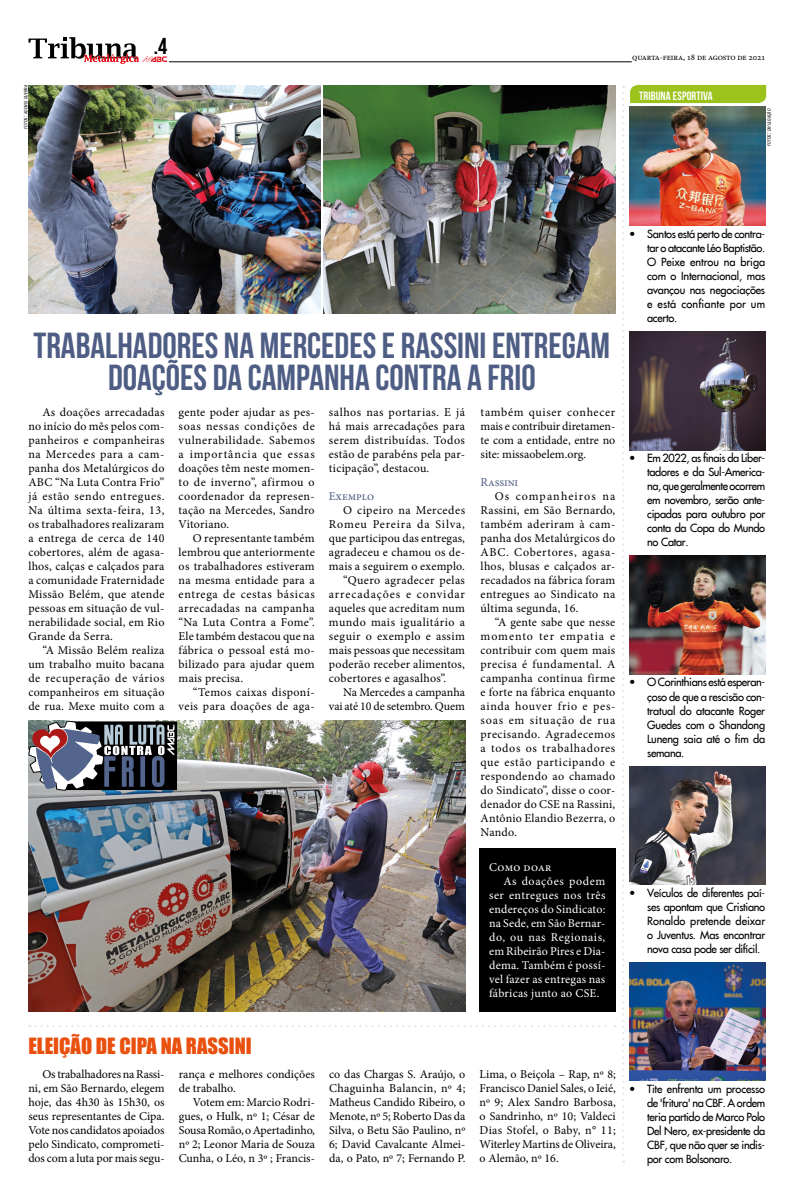
<style>
.page{position:relative;width:794px;height:1191px;background:#fff}
.page>*{position:absolute;margin:0;border:0;box-sizing:border-box;transform-origin:0 0}
.t1{font:36.2px/32px "Bebas Neue";color:#4e5d84;text-align:center}
.t2{font:23px "Bebas Neue";color:#000}
.t3{font:20.6px "Impact";color:#e9500e}
.t4{font:12px/14px "Minion Pro";letter-spacing:.015em;color:#000;text-align:justify}
.t5{font:12px "Minion Pro";letter-spacing:.02em;color:#fff}
.t6{font:12px "Bebas Neue";letter-spacing:.01em;color:#fff}
.t7{font:12px "Minion Pro";letter-spacing:-.01em;color:#4e5d84}
.t8{font:11px/14px "Futura";letter-spacing:-.03em;color:#000;text-align:justify}
.t9{font:9px "Minion Pro";letter-spacing:-.02em;color:#000}
.t10{font:7.8px "Subatomic Tsoonami";color:#e30613}
.t11{font:italic condensed 4.4px "Swiss 721 BT";color:#000}
.s1{font-size:6.2px}
</style>
<div class="page">
<svg style="left:28px;top:37px;width:124px;height:27px"></svg>
<svg style="left:162px;top:56px;width:5px;height:6px"></svg>
<hr style="left:169px;top:61px;width:463px;height:1px;background:#000">
<svg style="left:622px;top:86px;width:2px;height:1076px"></svg>
<div style="left:630px;top:85px;width:136px;height:18px;background:#9bc31c"></div>
<img style="left:629px;top:107px;width:136px;height:118px">
<img style="left:629px;top:332px;width:136px;height:118px">
<img style="left:629px;top:555px;width:136px;height:119px">
<img style="left:629px;top:766px;width:136px;height:118px">
<img style="left:629px;top:962px;width:136px;height:118px">
<svg style="left:29px;top:1025px;width:586px;height:2px"></svg>
<div style="left:479px;top:848px;width:136px;height:163px;background:#000"></div>
<img style="left:28px;top:85px;width:292px;height:228px">
<img style="left:323px;top:85px;width:292px;height:228px">
<img style="left:28px;top:720px;width:437px;height:291px">
<svg style="left:28px;top:720px;width:149px;height:71px;background:#62636e"></svg>
<p class="t11" style="left:23px;top:129px;width:45px;rotate:-90deg">fotos<span class="s1">:</span> adonis guerra</p>
<h2 class="t2" style="left:154px;top:34px;width:15px">.4</h2>
<p class="t10" style="left:151px;top:55px;width:13px">AB</p>
<p class="t9" style="left:632px;top:52px;width:135px">quarta-feira, 18 de agosto de 2021</p>
<p class="t6" style="left:639px;top:89px;width:75px">TRIBUNA ESPORTIVA</p>
<p class="t11" style="left:766px;top:146px;width:38px;rotate:-90deg">fotos<span class="s1">:</span> divulgação</p>
<h1 class="t1" style="left:34px;top:329px;width:578px">TRABALHADORES NA MERCEDES E RASSINI ENTREGAM<br>DOAÇÕES DA CAMPANHA CONTRA A FRIO</h1>
<p class="t4" style="left:28px;top:405px;width:138px;text-indent:14px">As doações arrecadadas no início do mês pelos com&shy;panheiros e companheiras na Mercedes para a cam&shy;panha dos Metalúrgicos do ABC “Na Luta Contra Frio” já estão sendo entregues.<br>Na última sexta-feira, 13, os trabalhadores realizaram a entrega de cerca de 140 cobertores, além de agasa&shy;lhos, calças e calçados para a comunidade Fraternidade Missão Belém, que atende pessoas em situação de vul&shy;nerabilidade social, em Rio Grande da Serra.</p>
<p class="t4" style="left:28px;top:643px;width:138px;text-indent:14px">“A Missão Belém realiza um trabalho muito bacana de recuperação de vários companheiros em situação de rua. Mexe muito com a</p>
<p class="t4" style="left:179px;top:405px;width:138px">gente poder ajudar as pes&shy;soas nessas condições de vulnerabilidade. Sabemos a importância que essas doações têm neste momen&shy;to de inverno”, afirmou o coordenador da represen&shy;tação na Mercedes, Sandro Vitoriano.</p>
<p class="t4" style="left:179px;top:531px;width:138px;text-indent:14px">O representante também lembrou que anteriormente os trabalhadores estiveram na mesma entidade para a entrega de cestas básicas arrecadadas na campanha “Na Luta Contra a Fome”.<br>Ele também destacou que na fábrica o pessoal está mo&shy;bilizado para ajudar quem mais precisa.</p>
<p class="t4" style="left:179px;top:685px;width:138px;text-align:right">“Temos caixas disponí&shy;veis para doações de aga-</p>
<h3 class="t3" style="left:28px;top:1030px;width:225px">ELEIÇÃO DE CIPA NA RASSINI</h3>
<p class="t4" style="left:28px;top:1067px;width:138px;text-indent:14px">Os trabalhadores na Rassi&shy;ni, em São Bernardo, elegem hoje, das 4h30 às 15h30, os seus representantes de Cipa.<br>Vote nos candidatos apoiados pelo Sindicato, comprometi&shy;dos com a luta por mais segu-</p>
<p class="t4" style="left:179px;top:1067px;width:138px">rança e melhores condições de trabalho.</p>
<p class="t4" style="left:179px;top:1095px;width:138px;text-indent:14px">Votem em: Marcio Rodri&shy;gues, o Hulk, nº 1; César de Sousa Romão, o Apertadinho, nº 2; Leonor Maria de Souza Cunha, o Léo, n 3º ; Francis-</p>
<p class="t4" style="left:329px;top:405px;width:138px">salhos nas portarias. E já há mais arrecadações para serem distribuídas. Todos estão de parabéns pela par&shy;ticipação”, destacou.</p>
<p class="t7" style="left:329px;top:488px;width:47px">Exemplo</p>
<p class="t4" style="left:343px;top:503px;width:123px">O cipeiro na Mercedes</p>
<p class="t4" style="left:329px;top:517px;width:138px">Romeu Pereira da Silva,</p>
<p class="t4" style="left:329px;top:531px;width:138px">que participou das entregas,</p>
<p class="t4" style="left:329px;top:545px;width:138px">agradeceu e chamou os de-</p>
<p class="t4" style="left:329px;top:559px;width:138px">mais a seguirem o exemplo.</p>
<p class="t4" style="left:343px;top:573px;width:123px">“Quero agradecer pelas</p>
<p class="t4" style="left:329px;top:587px;width:138px">arrecadações e convidar</p>
<p class="t4" style="left:329px;top:601px;width:138px">aqueles que acreditam num</p>
<p class="t4" style="left:329px;top:615px;width:138px">mundo mais igualitário a</p>
<p class="t4" style="left:329px;top:629px;width:138px">seguir o exemplo e assim</p>
<p class="t4" style="left:329px;top:643px;width:138px">mais pessoas que necessitam</p>
<p class="t4" style="left:329px;top:657px;width:138px">poderão receber alimentos,</p>
<p class="t4" style="left:329px;top:671px;width:119px">cobertores e agasalhos”.</p>
<p class="t4" style="left:343px;top:685px;width:123px">Na Mercedes a campanha</p>
<p class="t4" style="left:329px;top:699px;width:138px">vai até 10 de setembro. Quem</p>
<p class="t4" style="left:480px;top:405px;width:136px">também quiser conhecer mais e contribuir diretamen&shy;te com a entidade, entre no site: missaobelem.org.</p>
<p class="t7" style="left:480px;top:474px;width:39px">Rassini</p>
<p class="t4" style="left:480px;top:489px;width:136px;text-indent:14px">Os companheiros na Rassini, em São Bernardo, também aderiram à cam&shy;panha dos Metalúrgicos do ABC. Cobertores, agasa&shy;lhos, blusas e calçados ar&shy;recadados na fábrica foram entregues ao Sindicato na última segunda, 16.</p>
<p class="t4" style="left:480px;top:615px;width:136px;text-indent:14px">“A gente sabe que nesse momento ter empatia e contribuir com quem mais precisa é fundamental. A campanha continua firme e forte na fábrica enquanto ainda houver frio e pes&shy;soas em situação de rua precisando. Agradecemos a todos os trabalhadores que estão participando e respondendo ao chamado do Sindicato”, disse o coor&shy;denador do CSE na Rassini, Antônio Elandio Bezerra, o Nando.</p>
<p class="t5" style="left:489px;top:859px;width:64px">Como doar</p>
<p class="t5" style="left:503px;top:873px;width:104px">As doações podem</p>
<p class="t5" style="left:489px;top:887px;width:118px">ser entregues nos três</p>
<p class="t5" style="left:489px;top:901px;width:118px">endereços do Sindicato:</p>
<p class="t5" style="left:489px;top:915px;width:118px">na Sede, em São Bernar-</p>
<p class="t5" style="left:489px;top:929px;width:118px">do, ou nas Regionais,</p>
<p class="t5" style="left:489px;top:943px;width:118px">em Ribeirão Pires e Dia-</p>
<p class="t5" style="left:489px;top:957px;width:118px">dema. Também é possí-</p>
<p class="t5" style="left:489px;top:971px;width:118px">vel fazer as entregas nas</p>
<p class="t5" style="left:489px;top:985px;width:112px">fábricas junto ao CSE.</p>
<p class="t4" style="left:329px;top:1067px;width:138px">co das Chargas S. Araújo, o Chaguinha Balancin, nº 4; Matheus Candido Ribeiro, o Menote, nº 5; Roberto Das da Silva, o Betu São Paulino, nº 6; David Cavalcante Almei&shy;da, o Pato, nº 7; Fernando P.</p>
<p class="t4" style="left:479px;top:1067px;width:138px">Lima, o Beiçola – Rap, nº 8; Francisco Daniel Sales, o Ieié, nº 9; Alex Sandro Barbosa, o Sandrinho, nº 10; Valdeci Dias Stofel, o Baby, n° 11; Witerley Martins de Oliveira, o Alemão, nº 16.</p>
<p class="t8" style="left:647px;top:227px;width:120px;text-indent:-18px">• Santos está perto de contra&shy;tar o atacante Léo Baptistão.<br>O Peixe entrou na briga com o Internacional, mas avançou nas negociações e está confiante por um acerto.</p>
<p class="t8" style="left:647px;top:451px;width:120px;text-indent:-18px">• Em 2022, as finais da Liber&shy;tadores e da Sul-America&shy;na, que geralmente ocorrem em novembro, serão ante&shy;cipadas para outubro por conta da Copa do Mundo no Catar.</p>
<p class="t8" style="left:647px;top:675px;width:120px;text-indent:-18px">• O Corinthians está esperan&shy;çoso de que a rescisão con&shy;tratual do atacante Roger Guedes com o Shandong Luneng saia até o fim da semana.</p>
<p class="t8" style="left:647px;top:885px;width:120px;text-indent:-18px">• Veículos de diferentes paí&shy;ses apontam que Cristiano Ronaldo pretende deixar o Juventus. Mas encontrar nova casa pode ser difícil.</p>
<p class="t8" style="left:647px;top:1081px;width:120px;text-indent:-18px">• Tite enfrenta um processo de 'fritura' na CBF. A ordem teria partido de Marco Polo Del Nero, ex-presidente da CBF, que não quer se indis&shy;por com Bolsonaro.</p>
</div>
